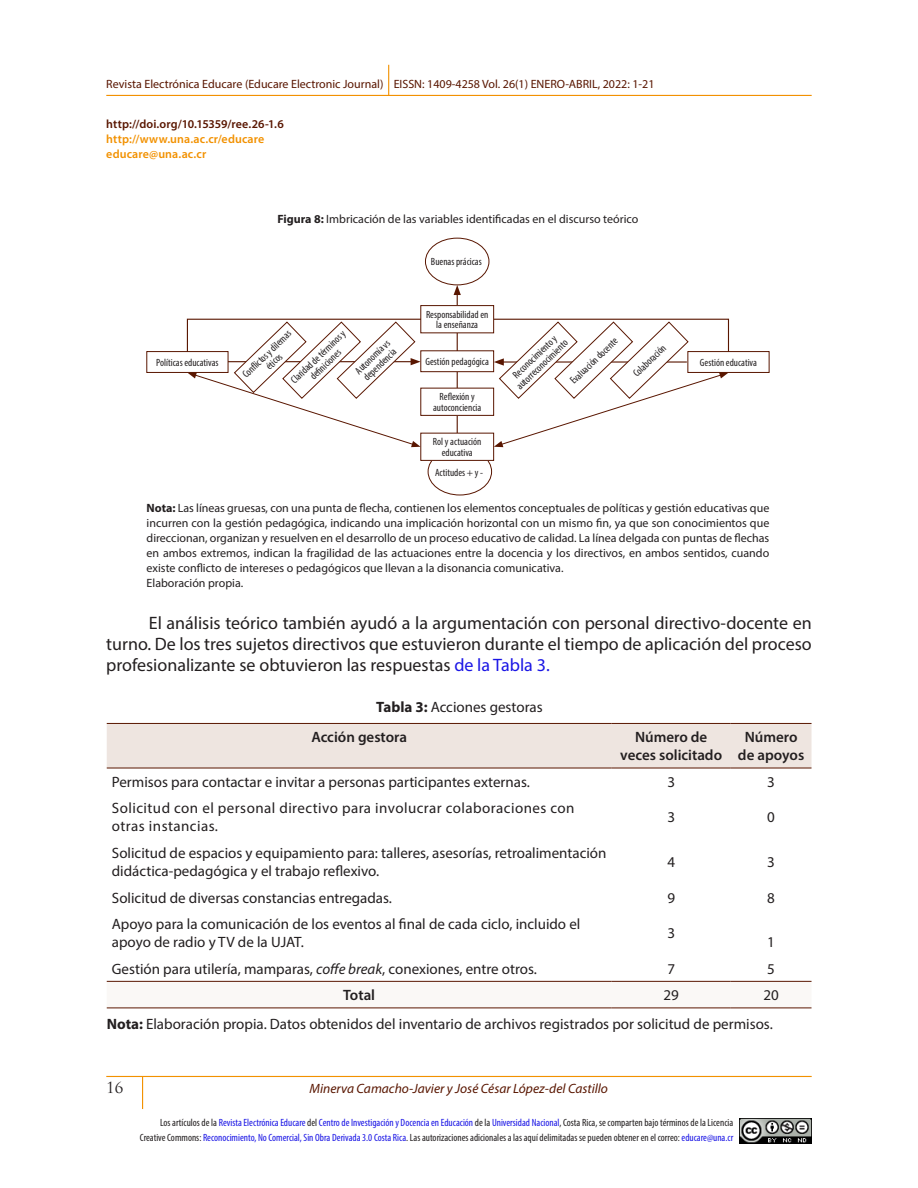
<style>
.page{position:relative;width:918px;height:1188px;background:#fff}
.page>*{position:absolute;margin:0;border:0;box-sizing:border-box;transform-origin:0 0}
.TEXTO{font:18px/21px "Myriad Pro";color:#231f20;text-align:justify}
.t1{font:15px/18px "Myriad Pro";color:#231f20}
.t2{font:15px/18px "Myriad Pro";letter-spacing:.03em;color:#231f20}
.t3{font:600 15px/18px "Myriad Pro";color:#231f20;text-align:center}
.t4{font:15px "Trajan Pro";color:#231f20}
.t5{font:italic 13.5px "Myriad Pro";color:#591600}
.TEXTO-2{font:12px/15px "Myriad Pro";color:#231f20;text-align:justify}
.t6{font:12px "Myriad Pro";color:#591600}
.t7{font:600 12px/15px "Myriad Pro";letter-spacing:.01em;color:#f29100}
.t8{font:600 12px "Myriad Pro";letter-spacing:.005em;color:#591600}
.TEXTO-3{font:condensed 10.5px/10.5px "Myriad Pro";color:#231f20;text-align:center}
.s1{font-weight:700}
.s2{color:#1a15e5}
.s3{font-style:italic}
</style>
<div class="page">
<hr style="left:106px;top:1076px;width:706px;height:1px;background:#f29100">
<hr style="left:142px;top:1076px;width:1px;height:33px;background:#f29100">
<img style="left:739px;top:1118px;width:73px;height:26px">
<hr style="left:106px;top:95px;width:706px;height:1px;background:#f29100">
<hr style="left:388px;top:65px;width:1px;height:31px;background:#f29100">
<hr style="left:457px;top:293px;width:1px;height:168px;background:#591600">
<svg style="left:454px;top:285px;width:7px;height:10px"></svg>
<div style="left:428px;top:448px;width:64px;height:47px;border:1px solid #591600;border-radius:50%"></div>
<div style="left:421px;top:351px;width:73px;height:21px;background:#fff"></div>
<div style="left:421px;top:351px;width:73px;height:21px;border:1px solid #591600"></div>
<div style="left:421px;top:388px;width:73px;height:27px;background:#fff"></div>
<div style="left:421px;top:388px;width:73px;height:28px;border:1px solid #591600"></div>
<div style="left:421px;top:433px;width:73px;height:27px;background:#fff"></div>
<div style="left:421px;top:433px;width:73px;height:28px;border:1px solid #591600"></div>
<div style="left:425px;top:238px;width:64px;height:47px;border:1px solid #591600;border-radius:50%"></div>
<div style="left:147px;top:351px;width:81px;height:22px;border:1px solid #591600"></div>
<div style="left:688px;top:351px;width:81px;height:22px;border:1px solid #591600"></div>
<div style="left:187px;top:319px;width:542px;height:33px;border:1px solid #591600"></div>
<div style="left:421px;top:306px;width:73px;height:27px;background:#fff"></div>
<div style="left:421px;top:305px;width:73px;height:28px;border:1px solid #591600"></div>
<svg style="left:494px;top:322px;width:234px;height:125px"></svg>
<svg style="left:187px;top:322px;width:234px;height:125px"></svg>
<div style="left:107px;top:724px;width:705px;height:44px;background:#eee5e0"></div>
<svg style="left:107px;top:1007px;width:705px;height:1px"></svg>
<hr style="left:107px;top:723px;width:505px;height:1px;background:#591600">
<hr style="left:612px;top:723px;width:119px;height:1px;background:#591600">
<hr style="left:731px;top:723px;width:81px;height:1px;background:#591600">
<hr style="left:107px;top:768px;width:505px;height:1px;background:#591600">
<hr style="left:612px;top:768px;width:119px;height:1px;background:#591600">
<hr style="left:731px;top:768px;width:81px;height:1px;background:#591600">
<hr style="left:107px;top:981px;width:505px;height:1px;background:#591600">
<hr style="left:612px;top:981px;width:119px;height:1px;background:#591600">
<hr style="left:731px;top:981px;width:81px;height:1px;background:#591600">
<hr style="left:107px;top:1008px;width:505px;height:1px;background:#591600">
<hr style="left:612px;top:1008px;width:119px;height:1px;background:#591600">
<hr style="left:731px;top:1008px;width:81px;height:1px;background:#591600">
<p class="t6" style="left:106px;top:77px;width:550px">Revista Electrónica Educare (Educare Electronic Journal) EISSN: 1409-4258 Vol. 26(1) ENERO-ABRIL, 2022: 1-21</p>
<p class="t8" style="left:106px;top:116px;width:179px">http://doi.org/10.15359/ree.26-1.6</p>
<p class="t7" style="left:106px;top:131px;width:160px">http://www.una.ac.cr/educare educare@una.ac.cr</p>
<p class="TEXTO-2" style="left:277px;top:211px;width:362px"><span class="s1">Figura 8:</span> Imbricación de las variables identificadas en el discurso teórico</p>
<p class="TEXTO-3" style="left:431px;top:257px;width:52px">Buenas prácicas</p>
<p class="TEXTO-3" style="left:156px;top:357px;width:64px">Políticas educativas</p>
<p class="TEXTO-3" style="left:240px;top:372px;width:65px;rotate:-44deg">Confl ictos y dilemas</p>
<p class="TEXTO-3" style="left:289px;top:378px;width:73px;rotate:-44deg">Claridad de términos y</p>
<p class="TEXTO-3" style="left:353px;top:368px;width:46px;text-align:left;rotate:-44deg">Autonomía vs dependencia</p>
<p class="TEXTO-3" style="left:308px;top:374px;width:40px;rotate:-44deg">defi niciones</p>
<p class="TEXTO-3" style="left:264px;top:364px;width:20px;rotate:-44deg">éticos</p>
<p class="TEXTO-3" style="left:426px;top:309px;width:64px">Responsabilidad en la enseñanza</p>
<p class="TEXTO-3" style="left:426px;top:356px;width:65px">Gestión pedagógica</p>
<p class="TEXTO-3" style="left:433px;top:392px;width:50px">Reflexión y autoconciencia</p>
<p class="TEXTO-3" style="left:433px;top:437px;width:50px">Rol y actuación educativa</p>
<p class="TEXTO-3" style="left:435px;top:467px;width:50px">Actitudes + y -</p>
<p class="TEXTO-3" style="left:507px;top:376px;width:69px;rotate:-44deg">Reconocimiento y autorreconocimiento</p>
<p class="TEXTO-3" style="left:568px;top:378px;width:63px;rotate:-44deg">Evaluación docente</p>
<p class="TEXTO-3" style="left:631px;top:371px;width:43px;rotate:-44deg">Colaboración</p>
<p class="TEXTO-3" style="left:700px;top:357px;width:59px">Gestión educativa</p>
<p class="TEXTO-2" style="left:147px;top:500px;width:624px"><span class="s1">Nota:</span> Las líneas gruesas, con una punta de flecha, contienen los elementos conceptuales de políticas y gestión educativas que incurren con la gestión pedagógica, indicando una implicación horizontal con un mismo fin, ya que son conocimientos que direccionan, organizan y resuelven en el desarrollo de un proceso educativo de calidad. La línea delgada con puntas de flechas en ambos extremos, indican la fragilidad de las actuaciones entre la docencia y los directivos, en ambos sentidos, cuando existe conflicto de intereses o pedagógicos que llevan a la disonancia comunicativa.</p>
<p class="TEXTO-2" style="left:147px;top:575px;width:98px">Elaboración propia.</p>
<p class="TEXTO" style="left:106px;top:612px;width:707px;text-indent:43px">El análisis teórico también ayudó a la argumentación con personal directivo-docente en turno. De los tres sujetos directivos que estuvieron durante el tiempo de aplicación del proceso profesionalizante se obtuvieron las respuestas <span class="s2">de la Tabla 3.</span></p>
<p class="t1" style="left:376px;top:698px;width:168px"><span class="s1">Tabla 3:</span> Acciones gestoras</p>
<p class="t3" style="left:311px;top:728px;width:97px">Acción gestora</p>
<p class="t3" style="left:620px;top:728px;width:103px">Número de veces solicitado</p>
<p class="t3" style="left:738px;top:728px;width:68px">Número de apoyos</p>
<p class="t1" style="left:112px;top:773px;width:420px">Permisos para contactar e invitar a personas participantes externas.</p>
<p class="t1" style="left:667px;top:773px;width:9px">3</p>
<p class="t1" style="left:767px;top:773px;width:9px">3</p>
<p class="t2" style="left:112px;top:799px;width:464px">Solicitud con el personal directivo para involucrar colaboraciones con otras instancias.</p>
<p class="t1" style="left:667px;top:808px;width:9px">3</p>
<p class="t1" style="left:767px;top:808px;width:9px">0</p>
<p class="t1" style="left:112px;top:844px;width:496px">Solicitud de espacios y equipamiento para: talleres, asesorías, retroalimentación didáctica-pedagógica y el trabajo reflexivo.</p>
<p class="t1" style="left:667px;top:853px;width:9px">4</p>
<p class="t1" style="left:767px;top:853px;width:9px">3</p>
<p class="t1" style="left:112px;top:888px;width:282px">Solicitud de diversas constancias entregadas.</p>
<p class="t1" style="left:667px;top:888px;width:9px">9</p>
<p class="t1" style="left:767px;top:888px;width:9px">8</p>
<p class="t1" style="left:112px;top:915px;width:470px">Apoyo para la comunicación de los eventos al final de cada ciclo, incluido el apoyo de radio y TV de la UJAT.</p>
<p class="t1" style="left:667px;top:924px;width:9px">3</p>
<p class="t1" style="left:767px;top:933px;width:9px">1</p>
<p class="t1" style="left:112px;top:959px;width:427px">Gestión para utilería, mamparas, <span class="s3">coffe break</span>, conexiones, entre otros.</p>
<p class="t1" style="left:667px;top:959px;width:9px">7</p>
<p class="t1" style="left:767px;top:959px;width:9px">5</p>
<p class="t3" style="left:343px;top:986px;width:33px">Total</p>
<p class="t1" style="left:664px;top:986px;width:17px">29</p>
<p class="t1" style="left:763px;top:986px;width:17px">20</p>
<p class="t1" style="left:107px;top:1015px;width:668px"><span class="s1">Nota:</span> Elaboración propia. Datos obtenidos del inventario de archivos registrados por solicitud de permisos.</p>
<h2 class="t4" style="left:106px;top:1078px;width:19px">16</h2>
<p class="t5" style="left:310px;top:1080px;width:300px">Minerva Camacho-Javier y José César López-del Castillo</p>
<p class="TEXTO-3" style="left:140px;top:1115px;width:595px;line-height:15px;text-align:right">Los artículos de la <span class="s2">Revista Electrónica Educare</span> del <span class="s2">Centro de Investigación y Docencia en Educación</span> de la <span class="s2">Universidad Nacional</span>, Costa Rica, se comparten bajo términos de la Licencia<br>Creative Commons: <span class="s2">Reconocimiento, No Comercial, Sin Obra Derivada 3.0 Costa Rica</span>. Las autorizaciones adicionales a las aquí delimitadas se pueden obtener en el correo: <span class="s2">educare@una.cr</span></p>
</div>
